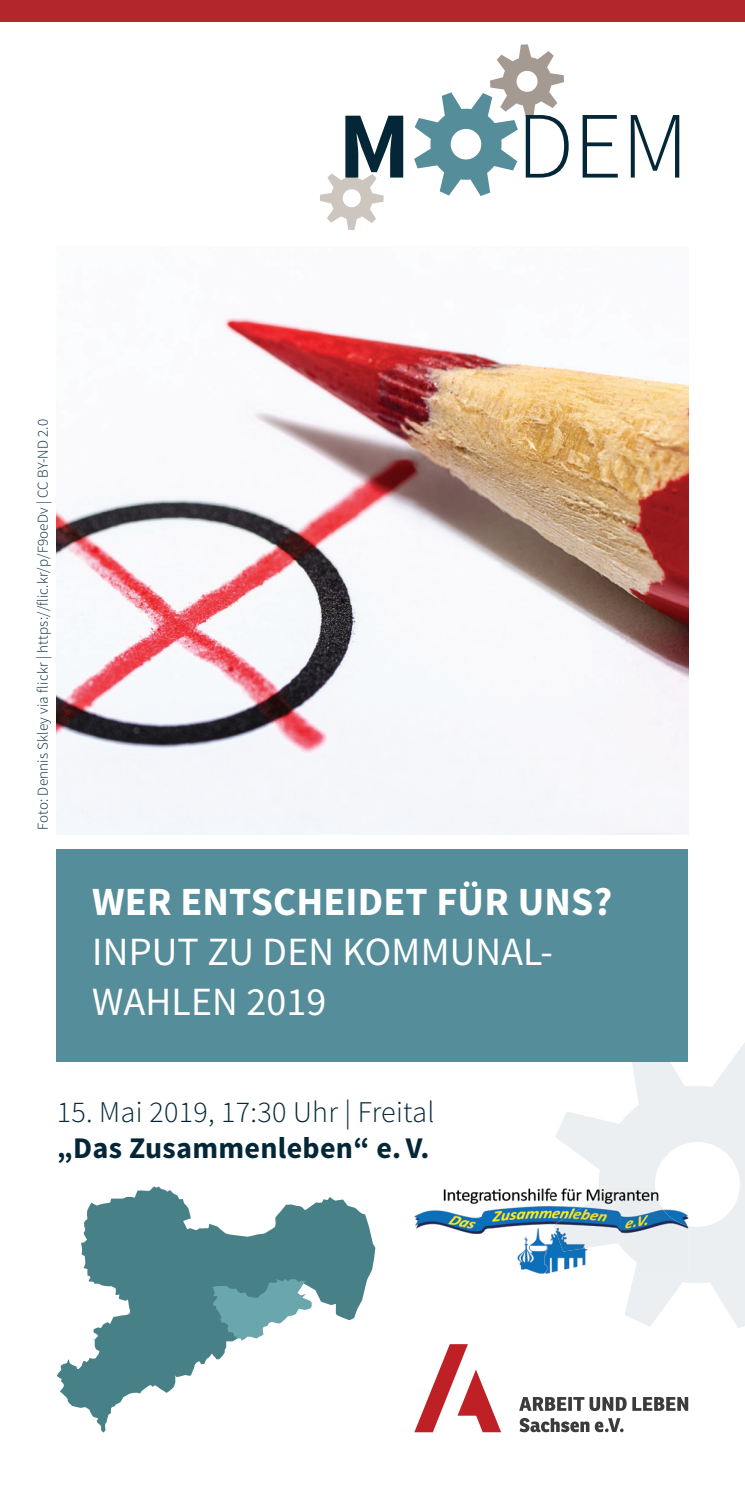
<style>
.page{position:relative;width:745px;height:1489px;background:#fff}
.page>*{position:absolute;margin:0;border:0;box-sizing:border-box;transform-origin:0 0}
.t1{font:300 94.75px "Source Sans Pro";color:#042738}
.t2{font:40px/50px "Source Sans Pro";letter-spacing:.005em;color:#fff}
.t3{font:700 40px "Source Sans Pro";letter-spacing:.005em;color:#fff}
.t4{font:300 30px "Source Sans Pro";letter-spacing:.01em;color:#042738}
.t5{font:700 30px "Source Sans Pro";letter-spacing:.01em;color:#042738}
.t6{font:300 15px "Source Sans Pro";letter-spacing:.01em;color:#042738}
.s1{font-weight:700}
</style>
<div class="page">
<svg style="left:554px;top:1040px;width:190px;height:288px"></svg>
<svg style="left:57px;top:1186px;width:318px;height:245px"></svg>
<svg style="left:209px;top:1277px;width:102px;height:63px"></svg>
<svg style="left:415px;top:1344px;width:86px;height:87px"></svg>
<svg style="left:519px;top:1417px;width:104px;height:14px"></svg>
<svg style="left:519px;top:1397px;width:168px;height:13px"></svg>
<img style="left:414px;top:1188px;width:206px;height:84px">
<img style="left:553px;top:1186px;width:67px;height:65px">
<img style="left:620px;top:1186px;width:67px;height:86px">
<img style="left:57px;top:317px;width:630px;height:517px">
<div style="left:57px;top:849px;width:630px;height:212px;background:#558d9a"></div>
<svg style="left:320px;top:166px;width:63px;height:64px"></svg>
<svg style="left:414px;top:44px;width:149px;height:152px"></svg>
<div style="left:0;top:0;width:744px;height:21px;background:#b2262c"></div>
<h1 class="t1" style="left:338px;top:89px;width:351px"><span class="s1">M</span> DEM</h1>
<p class="t6" style="left:34px;top:830px;width:413px;rotate:-90deg">Foto: Dennis Skley via flickr | https://flic.kr/p/F9oeDv | CC BY-ND 2.0</p>
<h2 class="t3" style="left:92px;top:875px;width:521px">Wer entscheidet für Uns?</h2>
<h2 class="t2" style="left:92px;top:927px;width:462px">INPUT ZU DEN KOMMUNAL-<br>WAHLEN 2019</h2>
<h3 class="t4" style="left:57px;top:1093px;width:379px">15. Mai 2019, 17:30 Uhr | Freital</h3>
<h3 class="t5" style="left:57px;top:1128px;width:374px">„das Zusammenleben“ e. V.</h3>
</div>
